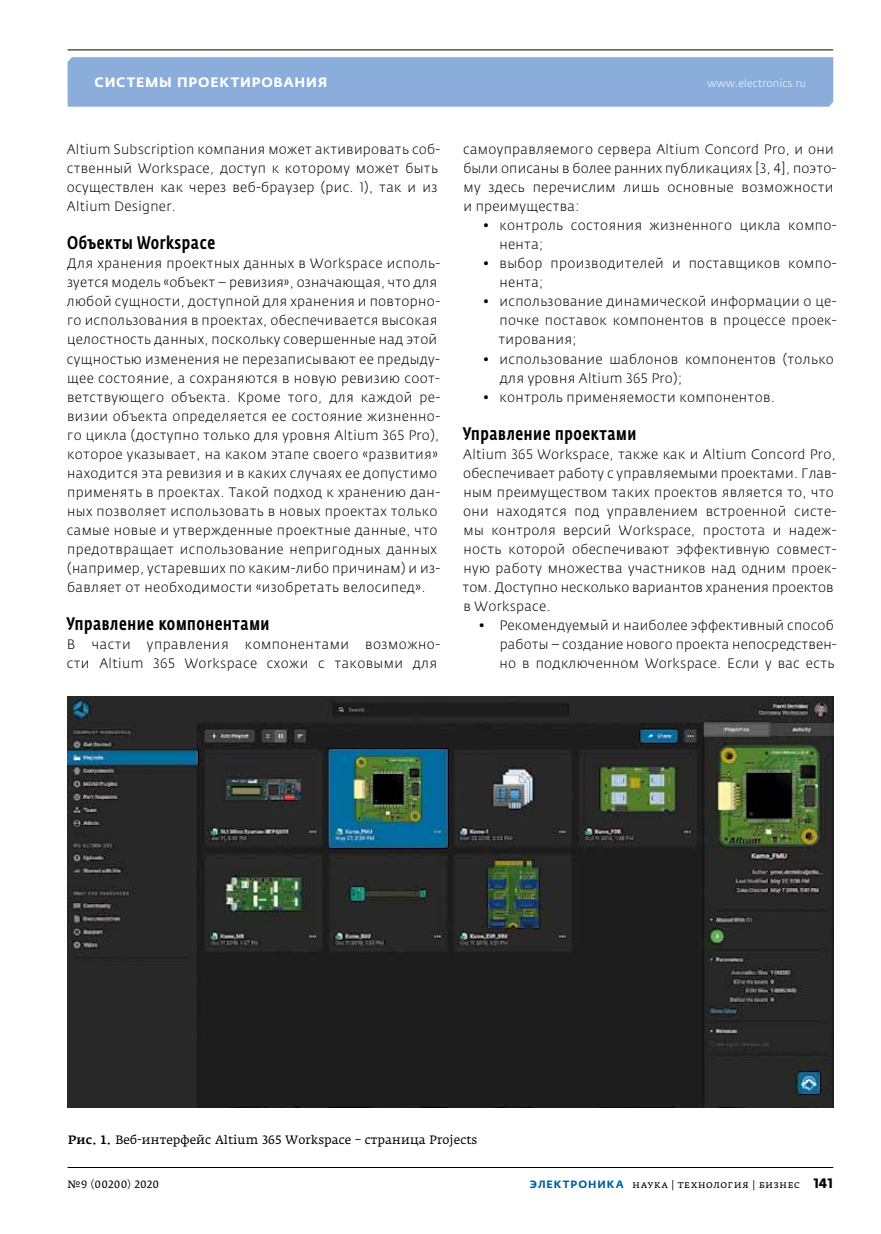
<style>
.page{position:relative;width:881px;height:1234px;background:#fff}
.page>*{position:absolute;margin:0;border:0;box-sizing:border-box;transform-origin:0 0}
.t1{font:500 18px "Fedra Sans Cond Pro";letter-spacing:.035em;color:#000}
.t2{font:300 13.5px/19px "Fedra Sans Pro";letter-spacing:.025em;color:#000}
.t3{font:700 13.5px "Fedra Sans Alt Pro";letter-spacing:.06em;color:#fff}
.t4{font:12px "Fedra Serif A Pro";letter-spacing:.005em;color:#000}
.t5{font:10.5px "Fedra Serif A Pro";letter-spacing:.035em;color:#000}
.t6{font:300 10.5px "Fedra Sans Pro";letter-spacing:.015em;color:#fff}
.s1{font-weight:500}
.s2{font-family:"Fedra Sans Alt Pro";font-weight:700;color:#0061a7}
.s3{font-family:"Fedra Sans Pro";font-weight:700;font-size:13.5px}
</style>
<div class="page">
<div style="left:67px;top:57px;width:765px;height:50px;background:#8baddc"></div>
<hr style="left:67px;top:49px;width:765px;height:1px;background:#000">
<hr style="left:68px;top:1166px;width:764px;height:1px;background:#000">
<img style="left:68px;top:696px;width:765px;height:410px">
<p class="t3" style="left:95px;top:74px;width:234px">Системы проектирования</p>
<p class="t6" style="left:707px;top:77px;width:100px">www.electronics.ru</p>
<p class="t2" style="left:67px;top:140px;width:375px">Altium Subscription компания может активировать соб&shy;ственный Workspace, доступ к которому может быть осуществлен как через веб-браузер (рис. 1), так и из Altium Designer.</p>
<h1 class="t1" style="left:67px;top:232px;width:149px">Объекты Workspace</h1>
<p class="t2" style="left:67px;top:254px;width:375px">Для хранения проектных данных в Workspace исполь&shy;зуется модель «объект – ревизия», означающая, что для любой сущности, доступной для хранения и повторно&shy;го использования в проектах, обеспечивается высокая целостность данных, поскольку совершенные над этой сущностью изменения не перезаписывают ее предыду&shy;щее состояние, а сохраняются в новую ревизию соот&shy;ветствующего объекта. Кроме того, для каждой ре&shy;визии объекта определяется ее состояние жизненно&shy;го цикла (доступно только для уровня Altium 365 Pro), которое указывает, на каком этапе своего «развития» находится эта ревизия и в каких случаях ее допустимо применять в проектах. Такой подход к хранению дан&shy;ных позволяет использовать в новых проектах только самые новые и утвержденные проектные данные, что предотвращает использование непригодных данных (например, устаревших по каким-либо причинам) и из&shy;бавляет от необходимости «изобретать велосипед».</p>
<h1 class="t1" style="left:66px;top:612px;width:204px">Управление компонентами</h1>
<p class="t2" style="left:67px;top:634px;width:375px">В части управления компонентами возможно&shy;сти Altium 365 Workspace схожи с таковыми для</p>
<p class="t2" style="left:463px;top:140px;width:374px">самоуправляемого сервера Altium Concord Pro, и они были описаны в более ранних публикациях [3, 4], поэто&shy;му здесь перечислим лишь основные возможности и преимущества:</p>
<p class="t2" style="left:499px;top:216px;width:338px;text-indent:-17px">• контроль состояния жизненного цикла компо&shy;нента;</p>
<p class="t2" style="left:499px;top:254px;width:338px;text-indent:-17px">• выбор производителей и поставщиков компо&shy;нента;</p>
<p class="t2" style="left:498px;top:292px;width:339px;text-align:justify;text-indent:-16px">• использование динамической информации о це&shy;почке поставок компонентов в процессе проек&shy;тирования;</p>
<p class="t2" style="left:499px;top:349px;width:335px;text-indent:-17px">• использование шаблонов компонентов (только для уровня Altium 365 Pro);</p>
<p class="t2" style="left:482px;top:387px;width:293px">• контроль применяемости компонентов.</p>
<h1 class="t1" style="left:462px;top:422px;width:175px">Управление проектами</h1>
<p class="t2" style="left:462px;top:444px;width:375px">Altium 365 Workspace, также как и Altium Concord Pro, обеспечивает работу с управляемыми проектами. Глав&shy;ным преимуществом таких проектов является то, что они находятся под управлением встроенной систе&shy;мы контроля версий Workspace, простота и надеж&shy;ность которой обеспечивают эффективную совмест&shy;ную работу множества участников над одним проек&shy;том. Доступно несколько вариантов хранения проектов в Workspace.</p>
<p class="t2" style="left:499px;top:615px;width:338px;text-indent:-21px">• Рекомендуемый и наиболее эффективный способ работы – создание нового проекта непосредствен&shy;но в подключенном Workspace. Если у вас есть</p>
<p class="t4" style="left:68px;top:1131px;width:410px"><span class="s1">Рис. 1.</span> Веб-интерфейс Altium 365 Workspace – страница Projects</p>
<p class="t5" style="left:67px;top:1177px;width:93px">№9 (00200) 2020</p>
<p class="t5" style="left:529px;top:1177px;width:305px"><span class="s2">ЭЛЕКТРОНИКА</span> наука | технология | бизнес <span class="s3">141</span></p>
</div>
